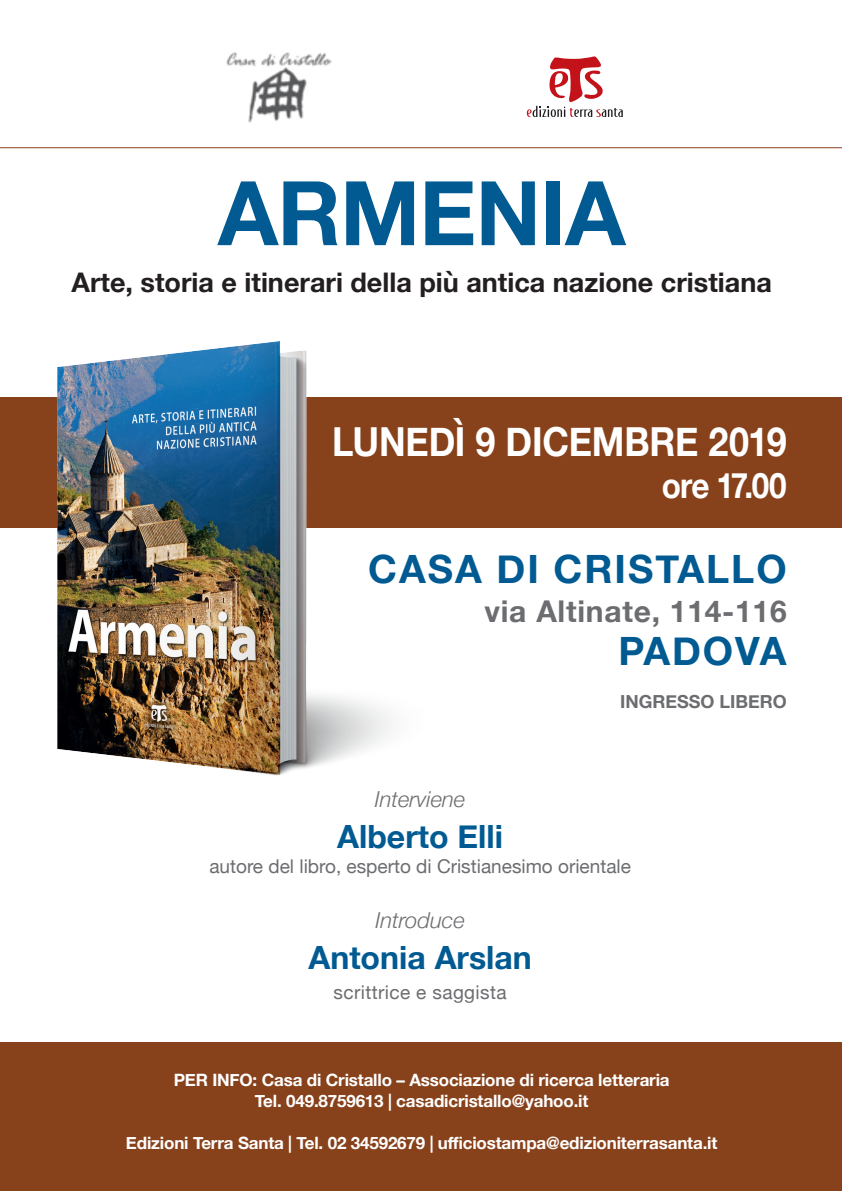
<style>
.page{position:relative;width:842px;height:1191px;background:#fff}
.page>*{position:absolute;margin:0;border:0;box-sizing:border-box;transform-origin:0 0}
.t1{font:700 89.2px "Helvetica Neue";letter-spacing:-.01em;color:#015a92}
.t2{font:700 40px "Helvetica Neue";letter-spacing:-.005em;color:#fff;scale:.9 1}
.t3{font:700 39px "Helvetica Neue";letter-spacing:.05em;color:#015a92}
.t4{font:700 35px "Helvetica Neue";letter-spacing:-.03em;color:#fff;scale:.9 1}
.t5{font:700 32px "Helvetica Neue";color:#015a92}
.t6{font:700 30px "Helvetica Neue";letter-spacing:.025em;color:#6c6d70}
.t7{font:700 27px "Helvetica Neue";color:#231f20}
.t8{font:italic 300 22px "Helvetica Neue";color:#6c6d70}
.t9{font:19px "Helvetica Neue";color:#6c6d70}
.t10{font:19px "Helvetica Neue";letter-spacing:.02em;color:#6c6d70}
.t11{font:700 18px "Helvetica Neue";color:#6c6d70}
.t12{font:700 17px "Helvetica Neue";letter-spacing:-.01em;color:#fff}
</style>
<div class="page">
<div style="left:0;top:1042px;width:842px;height:149px;background:#88421b"></div>
<div style="left:0;top:397px;width:842px;height:131px;background:#88421b"></div>
<img style="left:57px;top:341px;width:334px;height:435px">
<svg style="left:526px;top:56px;width:97px;height:61px"></svg>
<hr style="left:0;top:147px;width:842px;height:1px;background:#88421b">
<img style="left:227px;top:52px;width:105px;height:71px">
<p class="t1" style="left:218px;top:143px;width:409px">ARMENIA</p>
<p class="t7" style="left:72px;top:261px;width:702px">Arte, storia e itinerari della più antica nazione cristiana</p>
<p class="t2" style="left:332px;top:411px;width:507px">LUNEDÌ 9 DICEMBRE 2019</p>
<p class="t4" style="left:662px;top:458px;width:140px">ore 17.00</p>
<p class="t3" style="left:368px;top:538px;width:420px">CASA DI CRISTALLO</p>
<p class="t6" style="left:484px;top:587px;width:304px">via Altinate, 114-116</p>
<p class="t3" style="left:618px;top:620px;width:170px">PADOVA</p>
<p class="t11" style="left:620px;top:687px;width:168px">INGRESSO LIBERO</p>
<p class="t8" style="left:375px;top:781px;width:92px">Interviene</p>
<p class="t5" style="left:337px;top:811px;width:167px">Alberto Elli</p>
<p class="t9" style="left:209px;top:852px;width:423px">autore del libro, esperto di Cristianesimo orientale</p>
<p class="t8" style="left:375px;top:902px;width:91px">Introduce</p>
<p class="t5" style="left:308px;top:932px;width:225px">Antonia Arslan</p>
<p class="t10" style="left:334px;top:978px;width:174px">scrittrice e saggista</p>
<p class="t12" style="left:174px;top:1066px;width:497px">PER INFO: Casa di Cristallo – Associazione di ricerca letteraria</p>
<p class="t12" style="left:255px;top:1087px;width:335px">Tel. 049.8759613 | casadicristallo@yahoo.it</p>
<p class="t12" style="left:126px;top:1129px;width:593px">Edizioni Terra Santa | Tel. 02 34592679 | ufficiostampa@edizioniterrasanta.it</p>
</div>
